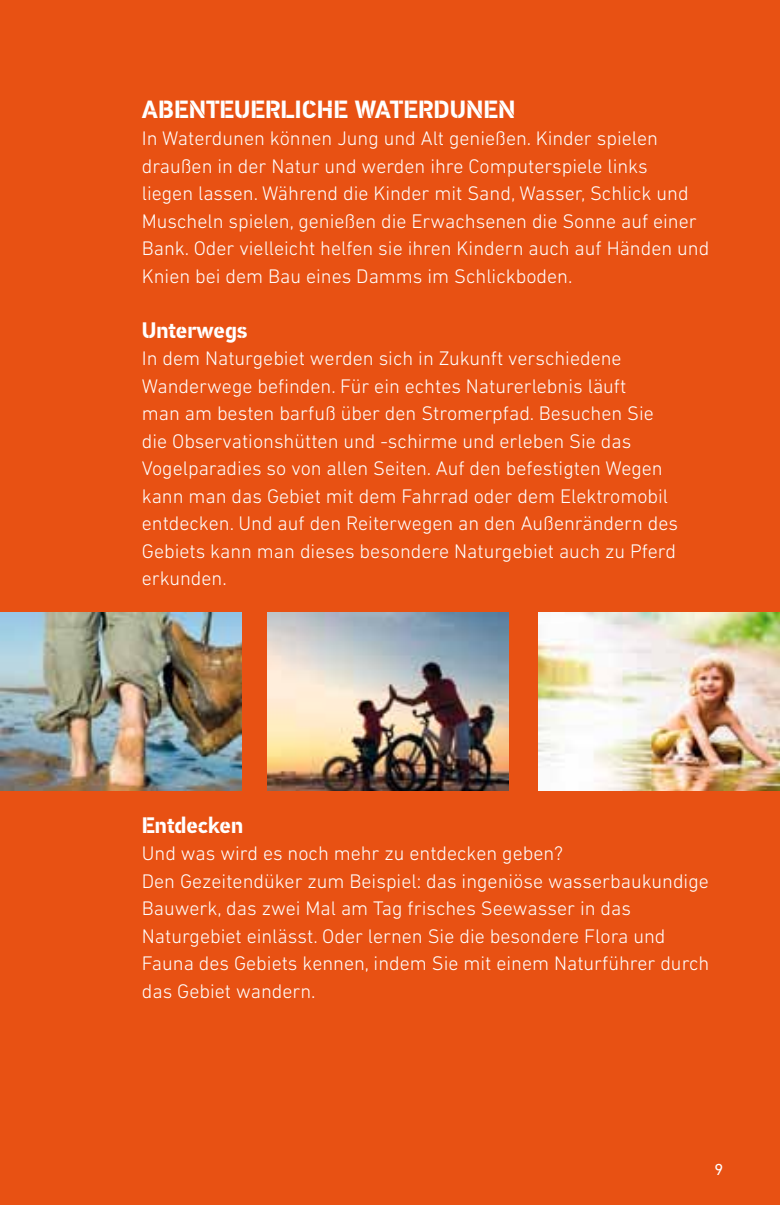
<style>
.page{position:relative;width:780px;height:1205px;background:#e85113}
.page>*{position:absolute;margin:0;border:0;box-sizing:border-box;transform-origin:0 0}
.t1{font:700 25px "PF Din Stencil";color:#fff}
.t2{font:700 22.5px "PF Din Stencil";color:#fff}
.t3{font:300 20px/27.5px "DIN Next LT Pro";color:#fff}
.t4{font:16.25px "DIN Next LT Pro";color:#fff}
</style>
<div class="page">
<img style="left:0;top:613px;width:241px;height:177px">
<img style="left:539px;top:612px;width:241px;height:178px">
<img style="left:268px;top:613px;width:240px;height:177px">
<p class="t1" style="left:142px;top:94px;width:375px">ABENTEUERLICHE WATERDUNEN</p>
<p class="t3" style="left:142px;top:124px;width:569px">In Waterdunen können Jung und Alt genießen. Kinder spielen draußen in der Natur und werden ihre Computerspiele links<br>liegen lassen. Während die Kinder mit Sand, Wasser, Schlick und Muscheln spielen, genießen die Erwachsenen die Sonne auf einer Bank. Oder vielleicht helfen sie ihren Kindern auch auf Händen und Knien bei dem Bau eines Damms im Schlickboden.</p>
<p class="t2" style="left:142px;top:316px;width:107px">UNTERWEGS</p>
<p class="t3" style="left:142px;top:344px;width:538px">In dem Naturgebiet werden sich in Zukunft verschiedene Wanderwege befinden. Für ein echtes Naturerlebnis läuft<br>man am besten barfuß über den Stromerpfad. Besuchen Sie die Observationshütten und -schirme und erleben Sie das Vogelparadies so von allen Seiten. Auf den befestigten Wegen kann man das Gebiet mit dem Fahrrad oder dem Elektromobil entdecken. Und auf den Reiterwegen an den Außenrändern des Gebiets kann man dieses besondere Naturgebiet auch zu Pferd erkunden.</p>
<p class="t2" style="left:142px;top:811px;width:103px">ENTDECKEN</p>
<p class="t3" style="left:142px;top:839px;width:569px">Und was wird es noch mehr zu entdecken geben?<br>Den Gezeitendüker zum Beispiel: das ingeniöse wasserbaukundige Bauwerk, das zwei Mal am Tag frisches Seewasser in das Naturgebiet einlässt. Oder lernen Sie die besondere Flora und Fauna des Gebiets kennen, indem Sie mit einem Naturführer durch das Gebiet wandern.</p>
<p class="t4" style="left:714px;top:1160px;width:10px">9</p>
</div>
